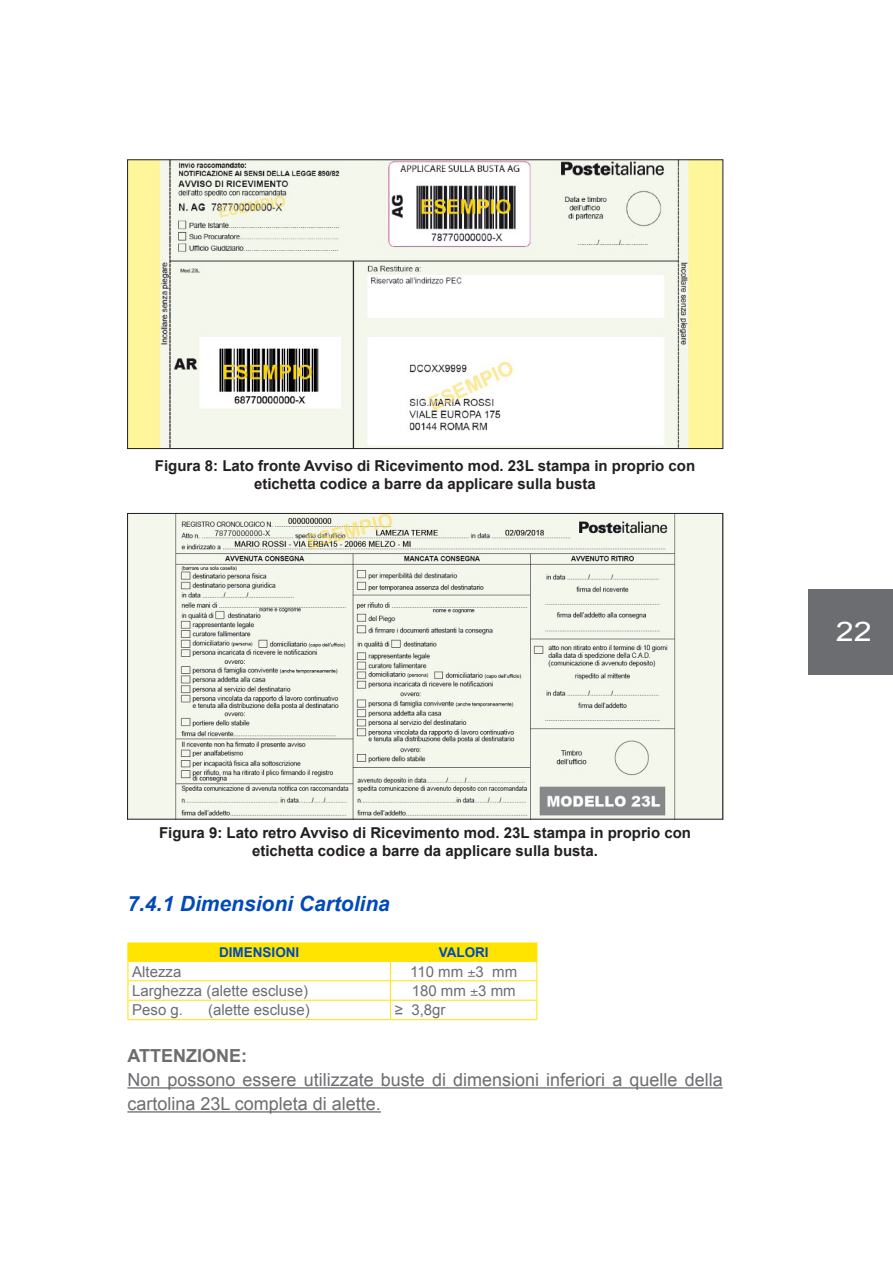
<style>
.page{position:relative;width:893px;height:1263px;background:#fff}
.page>*{position:absolute;margin:0;border:0;box-sizing:border-box;transform-origin:0 0}
.t1{font:27px "Arial";color:#fff;scale:1.2 1}
.Titolo_M_m{font:italic 700 21px "Arial";color:#004aba}
.testi{font:18px/24px "Arial";color:#6c6d70}
.testi-2{font:700 18px "Arial";color:#6c6d70}
.Corpo_testo{font:700 15px/18px "Arial";color:#231f20;text-align:center}
.t2{font:15px "Arial";color:#6c6d70}
.testo_blu{font:700 13.5px "Arial";color:#004aba}
</style>
<div class="page">
<div style="left:808px;top:589px;width:85px;height:85px;background:#6c6d70"></div>
<hr style="left:127px;top:1087px;width:596px;height:1px;background:#6c6d70">
<hr style="left:127px;top:1111px;width:254px;height:1px;background:#6c6d70">
<img style="left:129px;top:162px;width:592px;height:285px">
<div style="left:127px;top:160px;width:596px;height:289px;border:1px solid #231f20"></div>
<hr style="left:127px;top:942px;width:264px;height:1px;background:#ffe400">
<hr style="left:391px;top:942px;width:146px;height:1px;background:#ffe400">
<img style="left:129px;top:515px;width:592px;height:302px">
<svg style="left:127px;top:943px;width:410px;height:77px"></svg>
<p class="Corpo_testo" style="left:155px;top:457px;width:542px">Figura 8: Lato fronte Avviso di Ricevimento mod. 23L stampa in proprio con etichetta codice a barre da applicare sulla busta</p>
<p class="Corpo_testo" style="left:159px;top:824px;width:534px">Figura 9: Lato retro Avviso di Ricevimento mod. 23L stampa in proprio con etichetta codice a barre da applicare sulla busta.</p>
<p class="Titolo_M_m" style="left:127px;top:890px;width:264px">7.4.1 Dimensioni Cartolina</p>
<p class="testo_blu" style="left:219px;top:943px;width:82px">DIMENSIONI</p>
<p class="testo_blu" style="left:439px;top:943px;width:52px">VALORI</p>
<p class="t2" style="left:132px;top:961px;width:51px">Altezza</p>
<p class="t2" style="left:410px;top:961px;width:109px">110 mm 3 mm</p>
<p class="t2" style="left:132px;top:981px;width:177px">Larghezza (alette escluse)</p>
<p class="t2" style="left:412px;top:981px;width:106px">180 mm 3 mm</p>
<p class="t2" style="left:132px;top:1000px;width:52px">Peso g.</p>
<p class="t2" style="left:208px;top:1000px;width:103px">(alette escluse)</p>
<p class="t2" style="left:395px;top:1000px;width:52px">≥ 3,8gr</p>
<p class="testi-2" style="left:127px;top:1044px;width:121px">ATTENZIONE:</p>
<p class="testi" style="left:127px;top:1068px;width:597px">Non possono essere utilizzate buste di dimensioni inferiori a quelle della cartolina 23L completa di alette.</p>
<h1 class="t1" style="left:836px;top:614px;width:32px">22</h1>
</div>
